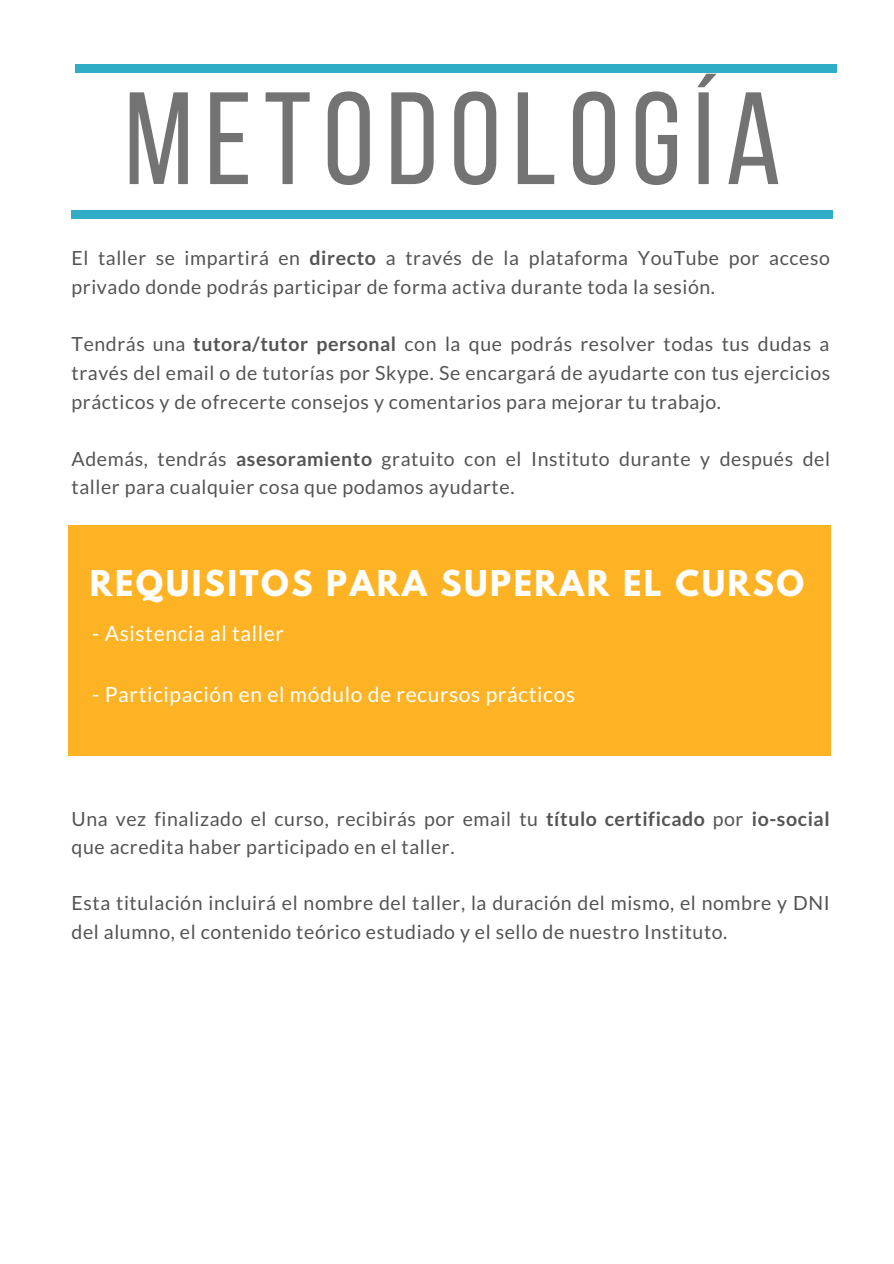
<style>
.page{position:relative;width:894px;height:1264px;background:#fff}
.page>*{position:absolute;margin:0;border:0;box-sizing:border-box;transform-origin:0 0}
.t1{font:130.95px "Bebas Neue";letter-spacing:.09em;color:#737373}
.t2{font:700 31.5px "League Spartan";letter-spacing:.08em;color:#fff}
.t3{font:21px "Lato";letter-spacing:.03em;color:#fff}
.t4{font:19.5px/28.7px "Lato";letter-spacing:.03em;color:#545454}
.s1{font-weight:700}
</style>
<div class="page">
<div style="left:75px;top:65px;width:761px;height:7px;background:#30acc7"></div>
<div style="left:72px;top:210px;width:761px;height:8px;background:#30acc7"></div>
<div style="left:68px;top:525px;width:762px;height:230px;background:#feb324"></div>
<p class="t1" style="left:124px;top:86px;width:657px">METODOLOGÍA</p>
<p class="t4" style="left:72px;top:243px;width:759px">El taller se impartirá en <span class="s1">directo</span> a través de la plataforma YouTube por acceso privado donde podrás participar de forma activa durante toda la sesión.</p>
<p class="t4" style="left:72px;top:329px;width:760px;text-align:justify">Tendrás una <span class="s1">tutora/tutor personal</span> con la que podrás resolver todas tus dudas a través del email o de tutorías por Skype. Se encargará de ayudarte con tus ejercicios prácticos y de ofrecerte consejos y comentarios para mejorar tu trabajo.</p>
<p class="t4" style="left:72px;top:444px;width:759px">Además, tendrás <span class="s1">asesoramiento</span> gratuito con el Instituto durante y después del taller para cualquier cosa que podamos ayudarte.</p>
<p class="t2" style="left:90px;top:568px;width:715px">REQUISITOS PARA SUPERAR EL CURSO</p>
<p class="t3" style="left:92px;top:620px;width:193px">- Asistencia al taller</p>
<p class="t3" style="left:92px;top:681px;width:484px">- Participación en el módulo de recursos prácticos</p>
<p class="t4" style="left:72px;top:804px;width:759px;line-height:28.2px">Una vez finalizado el curso, recibirás por email tu <span class="s1">título certificado</span> por <span class="s1">io-social </span>que acredita haber participado en el taller.</p>
<p class="t4" style="left:72px;top:888px;width:759px;line-height:28.2px">Esta titulación incluirá el nombre del taller, la duración del mismo, el nombre y DNI del alumno, el contenido teórico estudiado y el sello de nuestro Instituto.</p>
</div>
